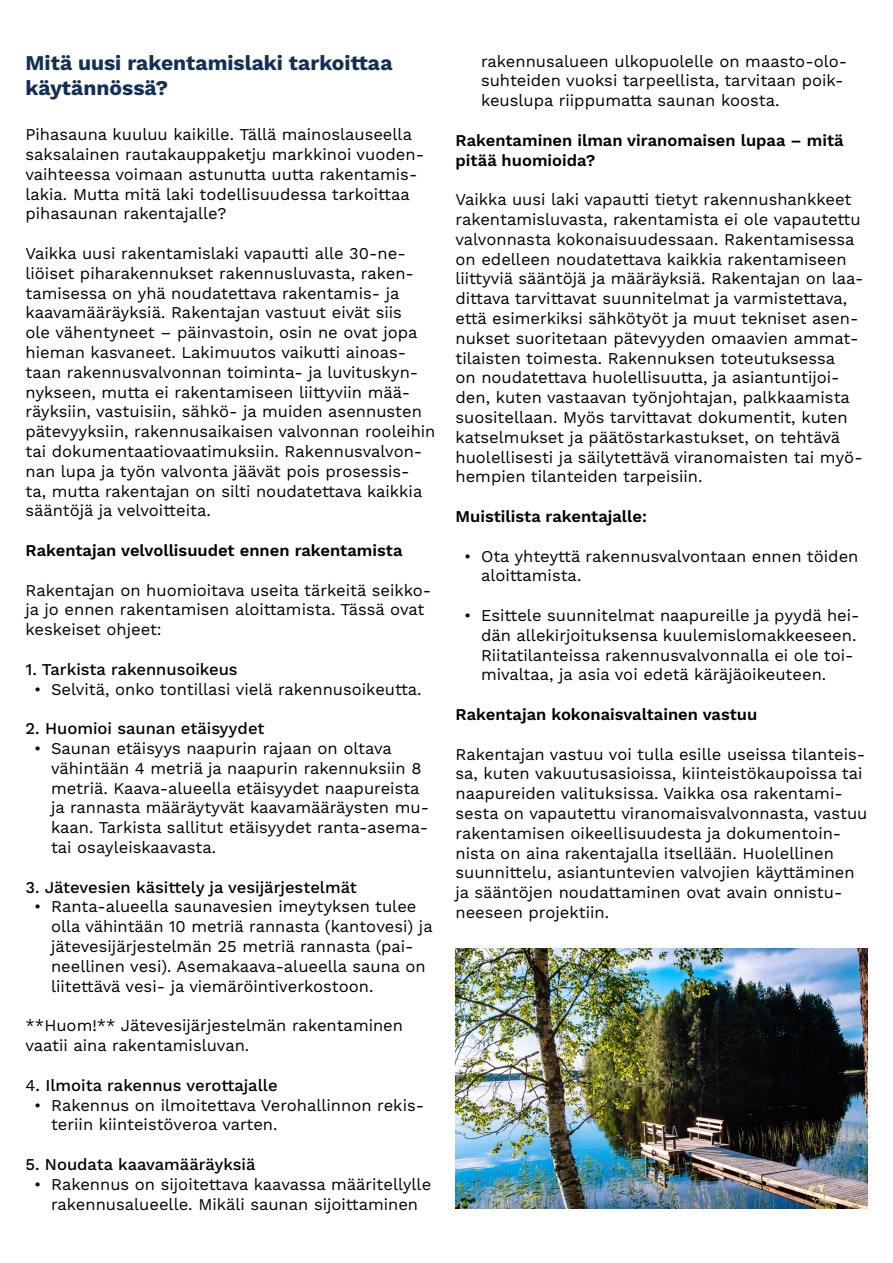
<style>
.page{position:relative;width:893px;height:1263px;background:#fff}
.page>*{position:absolute;margin:0;border:0;box-sizing:border-box;transform-origin:0 0}
.t1{font:700 21px/25.2px "Work Sans";color:#132f55}
.t2{font:16.5px/19.8px "Work Sans";color:#000001}
.t3{font:600 16.5px/19.8px "Work Sans";color:#000001}
.t4{font:500 16.5px "Work Sans";color:#000001}
.s1{font-weight:400}
</style>
<div class="page">
<img style="left:455px;top:948px;width:412px;height:261px">
<p class="t1" style="left:26px;top:51px;width:369px">Mitä uusi rakentamislaki tarkoittaa käytännössä?</p>
<p class="t2" style="left:26px;top:125px;width:400px">Pihasauna kuuluu kaikille. Tällä mainoslauseella saksalainen rautakauppaketju markkinoi vuoden&shy;vaihteessa voimaan astunutta uutta rakentamis&shy;lakia. Mutta mitä laki todellisuudessa tarkoittaa pihasaunan rakentajalle?</p>
<p class="t2" style="left:26px;top:244px;width:411px">Vaikka uusi rakentamislaki vapautti alle 30-ne&shy;liöiset piharakennukset rakennusluvasta, raken&shy;tamisessa on yhä noudatettava rakentamis- ja kaavamääräyksiä. Rakentajan vastuut eivät siis<br>ole vähentyneet – päinvastoin, osin ne ovat jopa hieman kasvaneet. Lakimuutos vaikutti ainoas&shy;taan rakennusvalvonnan toiminta- ja luvituskyn&shy;nykseen, mutta ei rakentamiseen liittyviin mää&shy;räyksiin, vastuisiin, sähkö- ja muiden asennusten pätevyyksiin, rakennusaikaisen valvonnan rooleihin tai dokumentaatiovaatimuksiin. Rakennusvalvon&shy;nan lupa ja työn valvonta jäävät pois prosessis-<br>ta, mutta rakentajan on silti noudatettava kaikkia sääntöjä ja velvoitteita.</p>
<p class="t3" style="left:26px;top:541px;width:378px">Rakentajan velvollisuudet ennen rakentamista</p>
<p class="t2" style="left:26px;top:581px;width:407px">Rakentajan on huomioitava useita tärkeitä seikko&shy;ja jo ennen rakentamisen aloittamista. Tässä ovat keskeiset ohjeet:</p>
<p class="t4" style="left:26px;top:659px;width:214px">1. Tarkista rakennusoikeus</p>
<p class="t2" style="left:34px;top:680px;width:389px">• Selvitä, onko tontillasi vielä rakennusoikeutta.</p>
<p class="t4" style="left:26px;top:719px;width:240px">2. Huomioi saunan etäisyydet</p>
<p class="t2" style="left:51px;top:739px;width:380px;text-indent:-17px">• Saunan etäisyys naapurin rajaan on oltava vähintään 4 metriä ja naapurin rakennuksiin 8 metriä. Kaava-alueella etäisyydet naapureista ja rannasta määräytyvät kaavamääräysten mu&shy;kaan. Tarkista sallitut etäisyydet ranta-asema&shy;tai osayleiskaavasta.</p>
<p class="t4" style="left:26px;top:877px;width:333px">3. Jätevesien käsittely ja vesijärjestelmät</p>
<p class="t2" style="left:51px;top:898px;width:383px;text-indent:-17px">• Ranta-alueella saunavesien imeytyksen tulee olla vähintään 10 metriä rannasta (kantovesi) ja jätevesijärjestelmän 25 metriä rannasta (pai&shy;neellinen vesi). Asemakaava-alueella sauna on liitettävä vesi- ja viemäröintiverkostoon.</p>
<p class="t2" style="left:26px;top:1016px;width:379px">**Huom!** Jätevesijärjestelmän rakentaminen vaatii aina rakentamisluvan.</p>
<p class="t4" style="left:26px;top:1075px;width:254px"><span class="s1">4</span>. Ilmoita rakennus verottajalle</p>
<p class="t2" style="left:51px;top:1096px;width:375px;text-indent:-17px">• Rakennus on ilmoitettava Verohallinnon rekis&shy;teriin kiinteistöveroa varten.</p>
<p class="t4" style="left:26px;top:1154px;width:231px">5. Noudata kaavamääräyksiä</p>
<p class="t2" style="left:34px;top:1175px;width:399px;text-align:center">• Rakennus on sijoitettava kaavassa määritellylle rakennusalueelle. Mikäli saunan sijoittaminen</p>
<p class="t2" style="left:481px;top:52px;width:368px">rakennusalueen ulkopuolelle on maasto-olo&shy;suhteiden vuoksi tarpeellista, tarvitaan poik&shy;keuslupa riippumatta saunan koosta.</p>
<p class="t3" style="left:455px;top:131px;width:390px">Rakentaminen ilman viranomaisen lupaa – mitä pitää huomioida?</p>
<p class="t2" style="left:455px;top:190px;width:410px">Vaikka uusi laki vapautti tietyt rakennushankkeet rakentamisluvasta, rakentamista ei ole vapautettu valvonnasta kokonaisuudessaan. Rakentamisessa on edelleen noudatettava kaikkia rakentamiseen liittyviä sääntöjä ja määräyksiä. Rakentajan on laa&shy;dittava tarvittavat suunnitelmat ja varmistettava, että esimerkiksi sähkötyöt ja muut tekniset asen&shy;nukset suoritetaan pätevyyden omaavien ammat&shy;tilaisten toimesta. Rakennuksen toteutuksessa<br>on noudatettava huolellisuutta, ja asiantuntijoi&shy;den, kuten vastaavan työnjohtajan, palkkaamista suositellaan. Myös tarvittavat dokumentit, kuten katselmukset ja päätöstarkastukset, on tehtävä huolellisesti ja säilytettävä viranomaisten tai myö&shy;hempien tilanteiden tarpeisiin.</p>
<p class="t3" style="left:455px;top:507px;width:193px">Muistilista rakentajalle:</p>
<p class="t2" style="left:481px;top:547px;width:379px;text-indent:-17px">• Ota yhteyttä rakennusvalvontaan ennen töiden aloittamista.</p>
<p class="t2" style="left:481px;top:606px;width:380px;text-indent:-17px">• Esittele suunnitelmat naapureille ja pyydä hei&shy;dän allekirjoituksensa kuulemislomakkeeseen.<br>Riitatilanteissa rakennusvalvonnalla ei ole toi&shy;mivaltaa, ja asia voi edetä käräjäoikeuteen.</p>
<p class="t3" style="left:455px;top:705px;width:303px">Rakentajan kokonaisvaltainen vastuu</p>
<p class="t2" style="left:455px;top:745px;width:413px">Rakentajan vastuu voi tulla esille useissa tilanteis&shy;sa, kuten vakuutusasioissa, kiinteistökaupoissa tai naapureiden valituksissa. Vaikka osa rakentami&shy;sesta on vapautettu viranomaisvalvonnasta, vastuu rakentamisen oikeellisuudesta ja dokumentoin&shy;nista on aina rakentajalla itsellään. Huolellinen suunnittelu, asiantuntevien valvojien käyttäminen ja sääntöjen noudattaminen ovat avain onnistu&shy;neeseen projektiin.</p>
</div>
